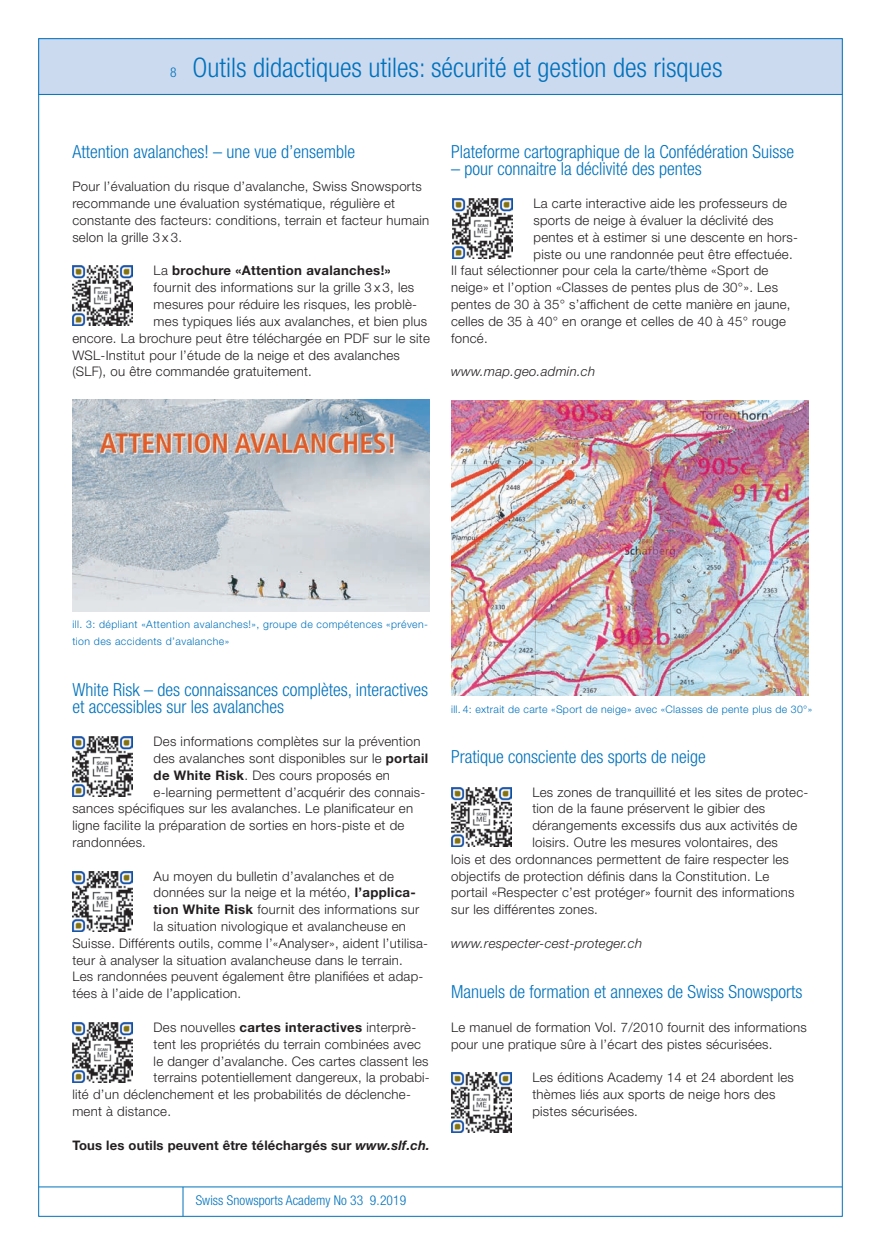
<style>
.page{position:relative;width:881px;height:1255px;background:#fff}
.page>*{position:absolute;margin:0;border:0;box-sizing:border-box;transform-origin:0 0}
._06_Rubrik{font:300 condensed 27px "Helvetica Neue LT Std";color:#0072bc}
._02_blauer_Untertite{font:300 condensed 18px/16.8px "Helvetica Neue LT Std";color:#0072bc}
._03_Grundschrift{font:300 condensed 18px "Helvetica Neue LT Std";color:#0072bc}
.t1{font:300 condensed 13.5px "Helvetica Neue LT Std";letter-spacing:.005em;color:#0072bc}
._03_Grundschrift-2{font:300 13.2px/16.8px "Helvetica Neue LT Std";letter-spacing:.02em;color:#231f20}
._03_Grundschrift-3{font:700 13.2px "Helvetica Neue LT Std";letter-spacing:.015em;color:#231f20}
._03_Grundschrift-4{font:italic 300 13.2px "Helvetica Neue LT Std";letter-spacing:.02em;color:#231f20}
._04_Bildlegende_Foto{font:300 10.5px/16.8px "Helvetica Neue LT Std";letter-spacing:.04em;color:#0072bc}
.s1{font-weight:300}
.s2{font-weight:700}
.s3{font-style:italic}
</style>
<div class="page">
<div style="left:38px;top:38px;width:804px;height:57px;background:#ccdaef"></div>
<hr style="left:39px;top:94px;width:803px;height:1px;background:#0072bc">
<hr style="left:39px;top:1186px;width:802px;height:1px;background:#0072bc">
<hr style="left:182px;top:1186px;width:1px;height:30px;background:#0072bc">
<img style="left:72px;top:399px;width:357px;height:212px">
<img style="left:451px;top:400px;width:357px;height:295px">
<img style="left:452px;top:199px;width:60px;height:60px">
<img style="left:451px;top:787px;width:60px;height:60px">
<img style="left:72px;top:266px;width:60px;height:60px">
<img style="left:451px;top:1072px;width:60px;height:60px">
<img style="left:72px;top:736px;width:60px;height:60px">
<img style="left:72px;top:871px;width:60px;height:60px">
<img style="left:72px;top:1022px;width:60px;height:60px">
<p class="t1" style="left:170px;top:64px;width:8px">8</p>
<p class="_06_Rubrik" style="left:192px;top:52px;width:531px">Outils didactiques utiles: sécurité et gestion des risques</p>
<p class="_02_blauer_Untertite" style="left:72px;top:143px;width:284px">Attention avalanches! – une vue d’ensemble</p>
<p class="_03_Grundschrift-2" style="left:72px;top:178px;width:358px">Pour l’évaluation du risque d’avalanche, Swiss Snowsports recommande une évaluation systématique, régulière et constante des facteurs: conditions, terrain et facteur humain selon la grille 3 x 3.</p>
<p class="_03_Grundschrift-3" style="left:153px;top:262px;width:238px"><span class="s1">La</span> brochure «Attention avalanches!»</p>
<p class="_03_Grundschrift-2" style="left:153px;top:279px;width:262px">fournit des informations sur la grille 3 x 3, les</p>
<p class="_03_Grundschrift-2" style="left:153px;top:296px;width:265px">mesures pour réduire les risques, les problè-</p>
<p class="_03_Grundschrift-2" style="left:153px;top:312px;width:275px">mes typiques liés aux avalanches, et bien plus</p>
<p class="_03_Grundschrift-2" style="left:72px;top:329px;width:359px">encore. La brochure peut être téléchargée en PDF sur le site</p>
<p class="_03_Grundschrift-2" style="left:72px;top:346px;width:329px">WSL-Institut pour l’étude de la neige et des avalanches</p>
<p class="_03_Grundschrift-2" style="left:72px;top:363px;width:241px">(SLF), ou être commandée gratuitement.</p>
<p class="_03_Grundschrift" style="left:451px;top:141px;width:344px">Plateforme cartographique de la Confédération Suisse</p>
<p class="_03_Grundschrift" style="left:451px;top:158px;width:252px">– pour connaitre la déclivité des pentes</p>
<p class="_03_Grundschrift-2" style="left:533px;top:195px;width:255px">La carte interactive aide les professeurs de</p>
<p class="_03_Grundschrift-2" style="left:533px;top:212px;width:241px">sports de neige à évaluer la déclivité des</p>
<p class="_03_Grundschrift-2" style="left:533px;top:228px;width:266px">pentes et à estimer si une descente en hors-</p>
<p class="_03_Grundschrift-2" style="left:533px;top:245px;width:261px">piste ou une randonnée peut être effectuée.</p>
<p class="_03_Grundschrift-2" style="left:451px;top:262px;width:318px">Il faut sélectionner pour cela la carte/thème «Sport de</p>
<p class="_03_Grundschrift-2" style="left:451px;top:279px;width:328px">neige» et l’option «Classes de pentes plus de 30°». Les</p>
<p class="_03_Grundschrift-2" style="left:451px;top:296px;width:341px">pentes de 30 à 35° s’affichent de cette manière en jaune,</p>
<p class="_03_Grundschrift-2" style="left:451px;top:312px;width:336px">celles de 35 à 40° en orange et celles de 40 à 45° rouge</p>
<p class="_03_Grundschrift-2" style="left:451px;top:329px;width:38px">foncé.</p>
<p class="_03_Grundschrift-4" style="left:451px;top:364px;width:145px">www.map.geo.admin.ch</p>
<p class="_04_Bildlegende_Foto" style="left:72px;top:616px;width:357px">ill. 3: dépliant «Attention avalanches!», groupe de compétences «préven&shy;tion des accidents d’avalanche»</p>
<p class="_02_blauer_Untertite" style="left:72px;top:680px;width:357px">White Risk – des connaissances complètes, interactives et accessibles sur les avalanches</p>
<p class="_03_Grundschrift-2" style="left:153px;top:732px;width:268px">Des informations complètes sur la prévention</p>
<p class="_03_Grundschrift-2" style="left:153px;top:749px;width:276px">des avalanches sont disponibles sur le <span class="s2">portail</span></p>
<p class="_03_Grundschrift-2" style="left:153px;top:766px;width:238px"><span class="s2">de White Risk</span>. Des cours proposés en</p>
<p class="_03_Grundschrift-2" style="left:153px;top:783px;width:273px">e-learning permettent d’acquérir des connais-</p>
<p class="_03_Grundschrift-2" style="left:72px;top:800px;width:342px">sances spécifiques sur les avalanches. Le planificateur en</p>
<p class="_03_Grundschrift-2" style="left:72px;top:816px;width:333px">ligne facilite la préparation de sorties en hors-piste et de</p>
<p class="_03_Grundschrift-2" style="left:72px;top:833px;width:75px">randonnées.</p>
<p class="_03_Grundschrift-2" style="left:153px;top:867px;width:242px">Au moyen du bulletin d’avalanches et de</p>
<p class="_03_Grundschrift-2" style="left:153px;top:884px;width:262px">données sur la neige et la météo, <span class="s2">l’applica-</span></p>
<p class="_03_Grundschrift-2" style="left:153px;top:900px;width:267px"><span class="s2">tion White Risk</span> fournit des informations sur</p>
<p class="_03_Grundschrift-2" style="left:153px;top:917px;width:254px">la situation nivologique et avalancheuse en</p>
<p class="_03_Grundschrift-2" style="left:72px;top:934px;width:357px">Suisse. Différents outils, comme l’«Analyser», aident l’utilisa-</p>
<p class="_03_Grundschrift-2" style="left:72px;top:951px;width:332px">teur à analyser la situation avalancheuse dans le terrain.</p>
<p class="_03_Grundschrift-2" style="left:72px;top:968px;width:352px">Les randonnées peuvent également être planifiées et adap-</p>
<p class="_03_Grundschrift-2" style="left:72px;top:984px;width:170px">tées à l’aide de l’application.</p>
<p class="_03_Grundschrift-2" style="left:153px;top:1018px;width:264px">Des nouvelles <span class="s2">cartes interactives</span> interprè-</p>
<p class="_03_Grundschrift-2" style="left:153px;top:1035px;width:269px">tent les propriétés du terrain combinées avec</p>
<p class="_03_Grundschrift-2" style="left:153px;top:1052px;width:276px">le danger d’avalanche. Ces cartes classent les</p>
<p class="_03_Grundschrift-2" style="left:153px;top:1068px;width:277px">terrains potentiellement dangereux, la probabi-</p>
<p class="_03_Grundschrift-2" style="left:72px;top:1085px;width:340px">lité d’un déclenchement et les probabilités de déclenche-</p>
<p class="_03_Grundschrift-2" style="left:72px;top:1102px;width:100px">ment à distance.</p>
<p class="_03_Grundschrift-3" style="left:72px;top:1136px;width:359px">Tous les outils peuvent être téléchargés sur <span class="s3">www.slf.ch.</span></p>
<p class="t1" style="left:196px;top:1192px;width:212px">Swiss Snowsports Academy No 33 9.2019</p>
<p class="_04_Bildlegende_Foto" style="left:451px;top:700px;width:362px">ill. 4: extrait de carte «Sport de neige» avec «Classes de pente plus de 30°»</p>
<p class="_02_blauer_Untertite" style="left:451px;top:748px;width:256px">Pratique consciente des sports de neige</p>
<p class="_03_Grundschrift-2" style="left:532px;top:783px;width:277px">Les zones de tranquillité et les sites de protec-</p>
<p class="_03_Grundschrift-2" style="left:532px;top:800px;width:234px">tion de la faune préservent le gibier des</p>
<p class="_03_Grundschrift-2" style="left:532px;top:816px;width:266px">dérangements excessifs dus aux activités de</p>
<p class="_03_Grundschrift-2" style="left:532px;top:833px;width:247px">loisirs. Outre les mesures volontaires, des</p>
<p class="_03_Grundschrift-2" style="left:451px;top:850px;width:339px">lois et des ordonnances permettent de faire respecter les</p>
<p class="_03_Grundschrift-2" style="left:451px;top:867px;width:319px">objectifs de protection définis dans la Constitution. Le</p>
<p class="_03_Grundschrift-2" style="left:451px;top:884px;width:344px">portail «Respecter c’est protéger» fournit des informations</p>
<p class="_03_Grundschrift-2" style="left:451px;top:900px;width:148px">sur les différentes zones.</p>
<p class="_03_Grundschrift-4" style="left:451px;top:935px;width:192px">www.respecter-cest-proteger.ch</p>
<p class="_02_blauer_Untertite" style="left:451px;top:983px;width:353px">Manuels de formation et annexes de Swiss Snowsports</p>
<p class="_03_Grundschrift-2" style="left:451px;top:1018px;width:357px">Le manuel de formation Vol. 7/2010 fournit des informations pour une pratique sûre à l’écart des pistes sécurisées.</p>
<p class="_03_Grundschrift-2" style="left:532px;top:1068px;width:263px">Les éditions Academy 14 et 24 abordent les thèmes liés aux sports de neige hors des pistes sécurisées.</p>
</div>
